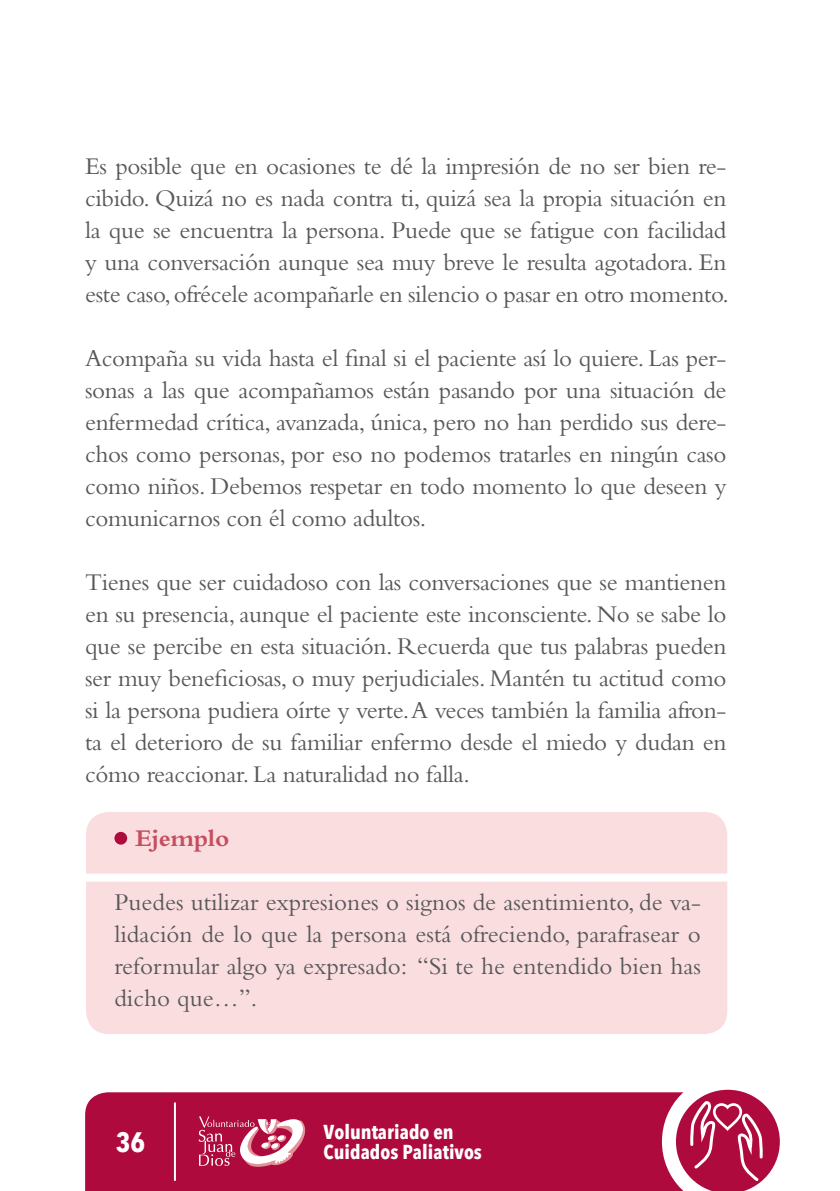
<style>
.page{position:relative;width:840px;height:1191px;background:#fff}
.page>*{position:absolute;margin:0;border:0;box-sizing:border-box;transform-origin:0 0}
.t1{font:700 condensed 27.8px "Avenir Next LT Pro";color:#fff}
.TEXTO{font:25px/32px "Bembo Std";letter-spacing:-.015em;color:#57585a;text-align:justify}
.LADILLO{font:700 25px "Bembo Std";color:#c54e5f}
.t2{font:700 condensed 20px "Avenir Next LT Pro";color:#fff}
</style>
<div class="page">
<div style="left:85px;top:1092px;width:576px;height:99px;background:#af0a3d"></div>
<svg style="left:198px;top:1116px;width:107px;height:50px"></svg>
<hr style="left:174px;top:1102px;width:2px;height:78px;background:#fff">
<svg style="left:661px;top:1089px;width:119px;height:102px"></svg>
<div style="left:86px;top:812px;width:640px;height:222px;background:#fadddf;border-radius:23px"></div>
<div style="left:114px;top:832px;width:13px;height:12px;background:#af0a3d;border-radius:50%"></div>
<div style="left:77px;top:873px;width:661px;height:8px;background:#fff"></div>
<p class="TEXTO" style="left:85px;top:149px;width:645px">Es posible que en ocasiones te dé la impresión de no ser bien re&shy;cibido. Quizá no es nada contra ti, quizá sea la propia situación en la que se encuentra la persona. Puede que se fatigue con facilidad y una conversación aunque sea muy breve le resulta agotadora. En este caso, ofrécele acompañarle en silencio o pasar en otro momento.</p>
<p class="TEXTO" style="left:85px;top:341px;width:642px">Acompaña su vida hasta el final si el paciente así lo quiere. Las per&shy;sonas a las que acompañamos están pasando por una situación de enfermedad crítica, avanzada, única, pero no han perdido sus dere&shy;chos como personas, por eso no podemos tratarles en ningún caso como niños. Debemos respetar en todo momento lo que deseen y comunicarnos con él como adultos.</p>
<p class="TEXTO" style="left:85px;top:565px;width:642px">Tienes que ser cuidadoso con las conversaciones que se mantienen en su presencia, aunque el paciente este inconsciente. No se sabe lo que se percibe en esta situación. Recuerda que tus palabras pueden ser muy beneficiosas, o muy perjudiciales. Mantén tu actitud como si la persona pudiera oírte y verte. A veces también la familia afron&shy;ta el deterioro de su familiar enfermo desde el miedo y dudan en cómo reaccionar. La naturalidad no falla.</p>
<p class="LADILLO" style="left:135px;top:824px;width:95px">Ejemplo</p>
<p class="TEXTO" style="left:114px;top:885px;width:587px">Puedes utilizar expresiones o signos de asentimiento, de va&shy;lidación de lo que la persona está ofreciendo, parafrasear o reformular algo ya expresado: “Si te he entendido bien has dicho que…”.</p>
<p class="t1" style="left:116px;top:1125px;width:31px">36</p>
<p class="t2" style="left:323px;top:1120px;width:132px">Voluntariado en</p>
<p class="t2" style="left:323px;top:1140px;width:160px">Cuidados Paliativos</p>
</div>
